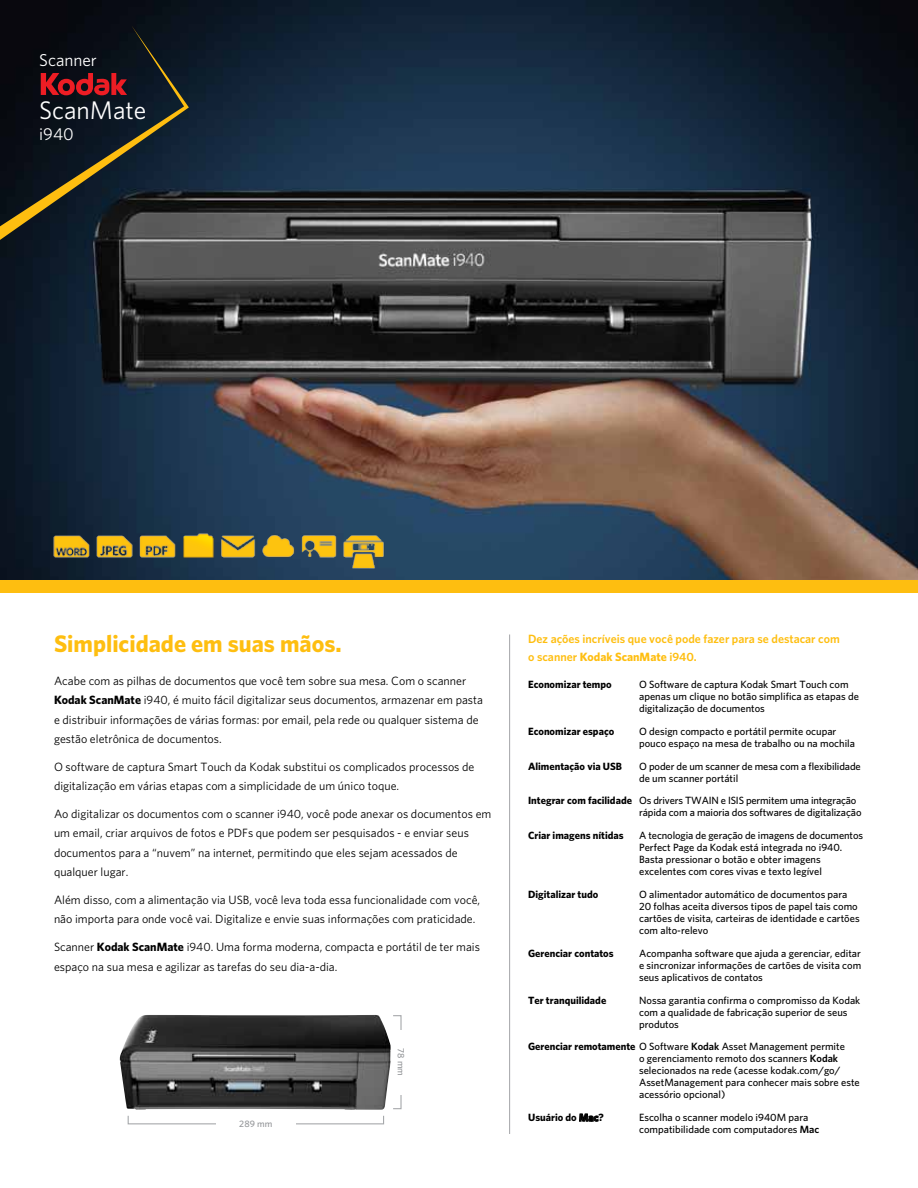
<style>
.page{position:relative;width:918px;height:1188px;background:#fff}
.page>*{position:absolute;margin:0;border:0;box-sizing:border-box;transform-origin:0 0}
.t1{font:25.5px "Whitney K";color:#fff}
.t2{font:700 24px "Whitney K";color:#febe10}
.t3{font:17.25px "Whitney K";color:#fff}
.t4{font:12px/19.5px "Whitney K";color:#000}
.t5{font:600 12px/18px "Whitney K";color:#febe10}
.t6{font:500 10.5px/12px "Whitney K";color:#000}
.t7{font:700 10.5px "Whitney K";color:#000}
.t8{font:500 9.3px "Whitney K";letter-spacing:.02em;color:#939598}
.s1{font-weight:700}
.s2{font-weight:600}
</style>
<div class="page">
<img style="left:0;top:0;width:918px;height:580px">
<img style="left:120px;top:1015px;width:271px;height:95px">
<div style="left:0;top:580px;width:918px;height:13px;background:#febe10"></div>
<img style="left:46px;top:510px;width:364px;height:70px">
<div style="left:128px;top:1115px;width:256px;height:9px;border:1px solid #a7a9ac"></div>
<div style="left:216px;top:1117px;width:80px;height:14px;background:#fff"></div>
<div style="left:393px;top:1015px;width:9px;height:94px;border:1px solid #a7a9ac"></div>
<div style="left:394px;top:1030px;width:14px;height:65px;background:#fff"></div>
<hr style="left:509px;top:634px;width:1px;height:500px;background:#a3a5a8">
<svg style="left:579px;top:1114px;width:19px;height:8px"></svg>
<svg style="left:0;top:25px;width:189px;height:215px;background:#1f1f21"></svg>
<h3 class="t3" style="left:39px;top:50px;width:59px">Scanner</h3>
<h1 class="t1" style="left:39px;top:95px;width:109px">ScanMate</h1>
<h3 class="t3" style="left:39px;top:123px;width:36px">i940</h3>
<h2 class="t2" style="left:54px;top:629px;width:289px">Simplicidade em suas mãos.</h2>
<p class="t4" style="left:54px;top:670px;width:431px">Acabe com as pilhas de documentos que você tem sobre sua mesa. Com o scanner <span class="s1">Kodak ScanMate</span> i940, é muito fácil digitalizar seus documentos, armazenar em pasta e distribuir informações de várias formas: por email, pela rede ou qualquer sistema de gestão eletrônica de documentos.</p>
<p class="t4" style="left:54px;top:757px;width:422px">O software de captura Smart Touch da Kodak substitui os complicados processos de digitalização em várias etapas com a simplicidade de um único toque.</p>
<p class="t4" style="left:54px;top:804px;width:439px">Ao digitalizar os documentos com o scanner i940, você pode anexar os documentos em um email, criar arquivos de fotos e PDFs que podem ser pesquisados - e enviar seus documentos para a “nuvem” na internet, permitindo que eles sejam acessados de qualquer lugar.</p>
<p class="t4" style="left:54px;top:890px;width:428px">Além disso, com a alimentação via USB, você leva toda essa funcionalidade com você, não importa para onde você vai. Digitalize e envie suas informações com praticidade.</p>
<p class="t4" style="left:54px;top:937px;width:428px">Scanner <span class="s1">Kodak ScanMate</span> i940. Uma forma moderna, compacta e portátil de ter mais espaço na sua mesa e agilizar as tarefas do seu dia-a-dia.</p>
<p class="t8" style="left:239px;top:1119px;width:35px">289 mm</p>
<p class="t8" style="left:407px;top:1048px;width:29px;rotate:90deg">78 mm</p>
<p class="t5" style="left:528px;top:630px;width:313px">Dez ações incríveis que você pode fazer para se destacar com o scanner <span class="s1">Kodak ScanMate</span> i940.</p>
<p class="t7" style="left:528px;top:678px;width:85px">Economizar tempo</p>
<p class="t6" style="left:639px;top:678px;width:221px">O Software de captura Kodak Smart Touch com apenas um clique no botão simplifica as etapas de digitalização de documentos</p>
<p class="t7" style="left:528px;top:725px;width:88px">Economizar espaço</p>
<p class="t6" style="left:639px;top:725px;width:217px">O design compacto e portátil permite ocupar pouco espaço na mesa de trabalho ou na mochila</p>
<p class="t7" style="left:528px;top:760px;width:96px">Alimentação via USB</p>
<p class="t6" style="left:639px;top:760px;width:223px">O poder de um scanner de mesa com a flexibilidade de um scanner portátil</p>
<p class="t6" style="left:639px;top:795px;width:224px;text-indent:-111px"><span class="s1">Integrar com facilidade</span> Os drivers TWAIN e ISIS permitem uma integração rápida com a maioria dos softwares de digitalização</p>
<p class="t7" style="left:528px;top:829px;width:97px">Criar imagens nítidas</p>
<p class="t6" style="left:639px;top:829px;width:226px">A tecnologia de geração de imagens de documentos Perfect Page da Kodak está integrada no i940.<br>Basta pressionar o botão e obter imagens excelentes com cores vivas e texto legível</p>
<p class="t7" style="left:528px;top:888px;width:72px">Digitalizar tudo</p>
<p class="t6" style="left:639px;top:888px;width:222px">O alimentador automático de documentos para 20 folhas aceita diversos tipos de papel tais como cartões de visita, carteiras de identidade e cartões com alto-relevo</p>
<p class="t7" style="left:528px;top:947px;width:87px">Gerenciar contatos</p>
<p class="t6" style="left:639px;top:947px;width:224px;text-align:justify">Acompanha software que ajuda a gerenciar, editar e sincronizar informações de cartões de visita com seus aplicativos de contatos</p>
<p class="t7" style="left:528px;top:994px;width:80px">Ter tranquilidade</p>
<p class="t6" style="left:639px;top:994px;width:223px">Nossa garantia confirma o compromisso da Kodak com a qualidade de fabricação superior de seus produtos</p>
<p class="t6" style="left:639px;top:1040px;width:222px;text-indent:-111px"><span class="s1">Gerenciar remotamente</span> O Software <span class="s2">Kodak</span> Asset Management permite<br>o gerenciamento remoto dos scanners <span class="s2">Kodak </span>selecionados na rede (acesse kodak.com/go/ AssetManagement para conhecer mais sobre este acessório opcional)</p>
<p class="t7" style="left:528px;top:1111px;width:77px">Usuário do Mac?</p>
<p class="t6" style="left:639px;top:1111px;width:182px">Escolha o scanner modelo i940M para compatibilidade com computadores <span class="s2">Mac</span></p>
</div>
